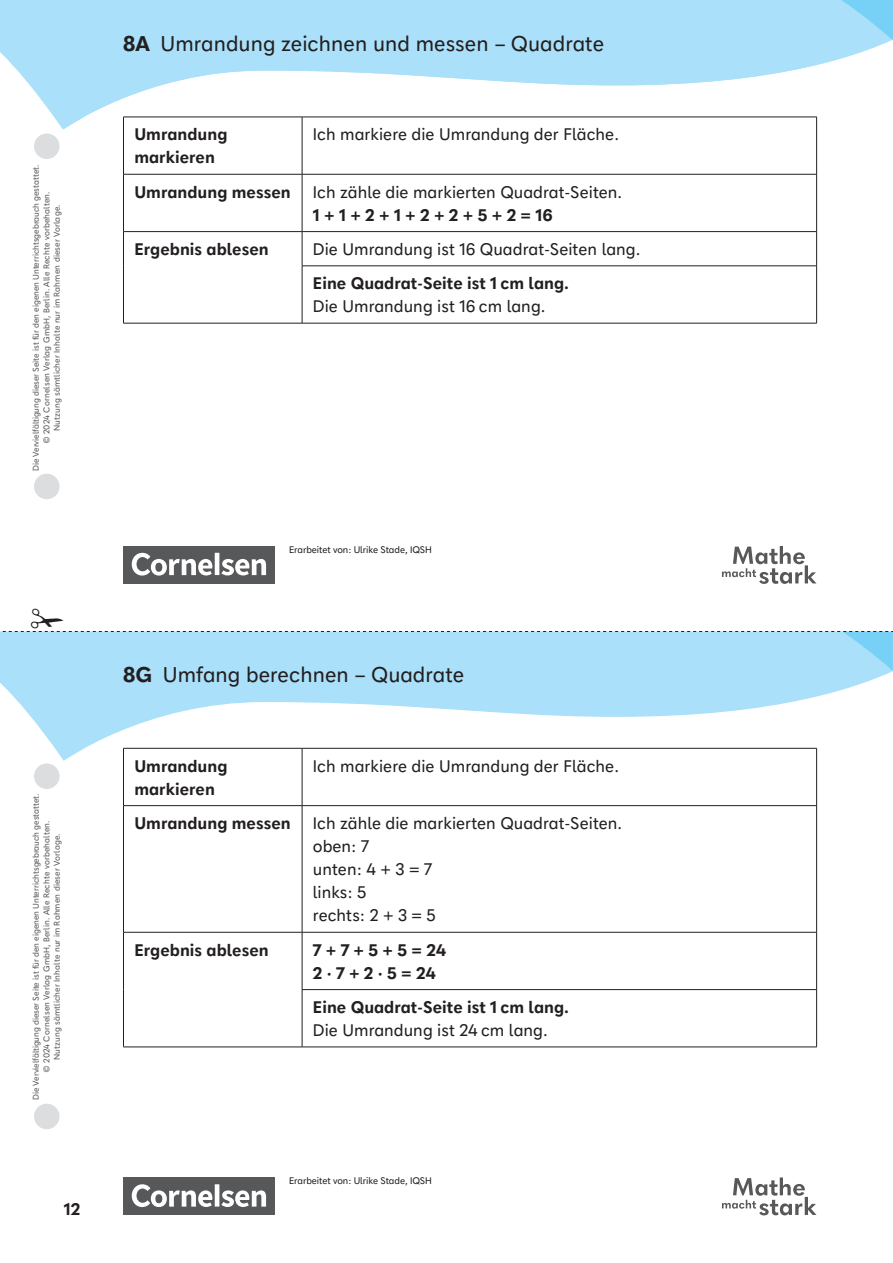
<style>
.page{position:relative;width:893px;height:1263px;background:#fff}
.page>*{position:absolute;margin:0;border:0;box-sizing:border-box;transform-origin:0 0}
.Kolumnentitel_Kopf_Titel{font:21px "CV Dida Sans Flex";color:#231f20}
.Tabelle{font:16.5px/23.1px "CV Dida Sans Flex";color:#231f20}
.Tabelle_Ue{font:700 16.5px/23.1px "CV Dida Sans Flex";color:#231f20}
.Tabelle-2{font:700 16.5px "CV Dida Sans Flex";color:#231f20}
.t1{font:9.3px "CV Dida Sans Flex";letter-spacing:-.01em;color:#231f20}
.t2{font:8.25px/10.5px "CV Dida Sans Flex";letter-spacing:.01em;color:#57585a;text-align:center}
.s1{font-weight:700}
</style>
<div class="page">
<div style="left:34px;top:133px;width:26px;height:26px;background:#dcdddf;border-radius:50%"></div>
<div style="left:34px;top:474px;width:26px;height:25px;background:#dcdddf;border-radius:50%"></div>
<div style="left:34px;top:763px;width:26px;height:26px;background:#dcdddf;border-radius:50%"></div>
<div style="left:34px;top:1104px;width:26px;height:25px;background:#dcdddf;border-radius:50%"></div>
<div style="left:123px;top:546px;width:152px;height:38px;background:#57585a"></div>
<svg style="left:132px;top:553px;width:134px;height:22px"></svg>
<div style="left:123px;top:1177px;width:152px;height:38px;background:#57585a"></div>
<svg style="left:132px;top:1184px;width:134px;height:23px"></svg>
<svg style="left:722px;top:546px;width:94px;height:38px"></svg>
<svg style="left:0;top:0;width:807px;height:129px;fill:#aae0f9"></svg>
<svg style="left:807px;top:0;width:86px;height:129px"></svg>
<svg style="left:0;top:671px;width:893px;height:90px"></svg>
<svg style="left:722px;top:1177px;width:94px;height:38px"></svg>
<svg style="left:124px;top:749px;width:692px;height:298px"></svg>
<hr style="left:123px;top:805px;width:179px;height:1px;background:#231f20">
<hr style="left:302px;top:805px;width:515px;height:1px;background:#231f20">
<hr style="left:123px;top:932px;width:179px;height:1px;background:#231f20">
<hr style="left:302px;top:932px;width:515px;height:1px;background:#231f20">
<hr style="left:123px;top:748px;width:179px;height:1px;background:#231f20">
<hr style="left:123px;top:748px;width:1px;height:57px;background:#231f20">
<hr style="left:123px;top:806px;width:1px;height:126px;background:#231f20">
<hr style="left:123px;top:932px;width:1px;height:57px;background:#231f20">
<hr style="left:123px;top:989px;width:1px;height:58px;background:#231f20">
<hr style="left:123px;top:1047px;width:179px;height:1px;background:#231f20">
<hr style="left:302px;top:748px;width:515px;height:1px;background:#231f20">
<hr style="left:302px;top:748px;width:1px;height:57px;background:#231f20">
<hr style="left:816px;top:748px;width:1px;height:57px;background:#231f20">
<hr style="left:302px;top:806px;width:1px;height:126px;background:#231f20">
<hr style="left:816px;top:806px;width:1px;height:126px;background:#231f20">
<hr style="left:302px;top:932px;width:1px;height:57px;background:#231f20">
<hr style="left:816px;top:932px;width:1px;height:57px;background:#231f20">
<hr style="left:302px;top:989px;width:515px;height:1px;background:#231f20">
<hr style="left:302px;top:990px;width:1px;height:57px;background:#231f20">
<hr style="left:816px;top:990px;width:1px;height:57px;background:#231f20">
<hr style="left:302px;top:1047px;width:515px;height:1px;background:#231f20">
<svg style="left:124px;top:118px;width:692px;height:205px"></svg>
<hr style="left:123px;top:174px;width:179px;height:1px;background:#231f20">
<hr style="left:302px;top:174px;width:515px;height:1px;background:#231f20">
<hr style="left:123px;top:231px;width:179px;height:1px;background:#231f20">
<hr style="left:302px;top:231px;width:515px;height:1px;background:#231f20">
<hr style="left:123px;top:117px;width:179px;height:1px;background:#231f20">
<hr style="left:123px;top:117px;width:1px;height:57px;background:#231f20">
<hr style="left:123px;top:174px;width:1px;height:57px;background:#231f20">
<hr style="left:123px;top:232px;width:1px;height:34px;background:#231f20">
<hr style="left:123px;top:266px;width:1px;height:57px;background:#231f20">
<hr style="left:123px;top:323px;width:179px;height:1px;background:#231f20">
<hr style="left:302px;top:117px;width:515px;height:1px;background:#231f20">
<hr style="left:302px;top:117px;width:1px;height:57px;background:#231f20">
<hr style="left:816px;top:117px;width:1px;height:57px;background:#231f20">
<hr style="left:302px;top:174px;width:1px;height:57px;background:#231f20">
<hr style="left:816px;top:174px;width:1px;height:57px;background:#231f20">
<hr style="left:302px;top:232px;width:1px;height:34px;background:#231f20">
<hr style="left:816px;top:232px;width:1px;height:34px;background:#231f20">
<hr style="left:302px;top:266px;width:515px;height:1px;background:#231f20">
<hr style="left:302px;top:266px;width:1px;height:57px;background:#231f20">
<hr style="left:816px;top:266px;width:1px;height:57px;background:#231f20">
<hr style="left:302px;top:323px;width:515px;height:1px;background:#231f20">
<div style="left:0;top:631px;width:893px;height:40px;background:#aae0f9"></div>
<p class="t2" style="left:31px;top:471px;width:308px;rotate:-90deg">Die Vervielfältigung dieser Seite ist für den eigenen Unterrichtsgebrauch gestattet. © 2024 Cornelsen Verlag GmbH, Berlin. Alle Rechte vorbehalten.<br>Nutzung sämtlicher Inhalte nur im Rahmen dieser Vorlage.</p>
<p class="Kolumnentitel_Kopf_Titel" style="left:123px;top:30px;width:482px"><span class="s1">8A</span> Umrandung zeichnen und messen – Quadrate</p>
<p class="Tabelle_Ue" style="left:134px;top:123px;width:95px">Umrandung markieren</p>
<p class="Tabelle" style="left:313px;top:123px;width:308px">Ich markiere die Umrandung der Fläche.</p>
<p class="Tabelle_Ue" style="left:134px;top:180px;width:158px">Umrandung messen</p>
<p class="Tabelle" style="left:313px;top:180px;width:311px">Ich zähle die markierten Quadrat-Seiten.<br><span class="s1">1 + 1 + 2 + 1 + 2 + 2 + 5 + 2 = 16</span></p>
<p class="Tabelle_Ue" style="left:134px;top:238px;width:136px">Ergebnis ablesen</p>
<p class="Tabelle" style="left:313px;top:238px;width:329px">Die Umrandung ist 16 Quadrat-Seiten lang.</p>
<p class="Tabelle-2" style="left:313px;top:272px;width:258px">Eine Quadrat-Seite ist 1 cm lang.</p>
<p class="Tabelle" style="left:313px;top:295px;width:234px">Die Umrandung ist 16 cm lang.</p>
<p class="t1" style="left:289px;top:543px;width:144px">Erarbeitet von: Ulrike Stade, IQSH</p>
<p class="t2" style="left:31px;top:1100px;width:308px;rotate:-90deg">Die Vervielfältigung dieser Seite ist für den eigenen Unterrichtsgebrauch gestattet. © 2024 Cornelsen Verlag GmbH, Berlin. Alle Rechte vorbehalten.<br>Nutzung sämtlicher Inhalte nur im Rahmen dieser Vorlage.</p>
<h2 class="Tabelle-2" style="left:64px;top:1198px;width:18px">12</h2>
<p class="Kolumnentitel_Kopf_Titel" style="left:123px;top:661px;width:343px"><span class="s1">8G</span> Umfang berechnen – Quadrate</p>
<p class="Tabelle_Ue" style="left:134px;top:754px;width:95px">Umrandung markieren</p>
<p class="Tabelle" style="left:313px;top:754px;width:308px">Ich markiere die Umrandung der Fläche.</p>
<p class="Tabelle_Ue" style="left:134px;top:812px;width:158px">Umrandung messen</p>
<p class="Tabelle" style="left:313px;top:812px;width:311px">Ich zähle die markierten Quadrat-Seiten.</p>
<p class="Tabelle" style="left:313px;top:835px;width:58px">oben: 7</p>
<p class="Tabelle" style="left:313px;top:858px;width:120px">unten: 4 + 3 = 7</p>
<p class="Tabelle" style="left:313px;top:881px;width:55px">links: 5</p>
<p class="Tabelle" style="left:313px;top:904px;width:124px">rechts: 2 + 3 = 5</p>
<p class="Tabelle_Ue" style="left:134px;top:938px;width:136px">Ergebnis ablesen</p>
<p class="Tabelle-2" style="left:313px;top:939px;width:135px">7 + 7 + 5 + 5 = 24</p>
<p class="Tabelle-2" style="left:313px;top:962px;width:124px">2 · 7 + 2 · 5 = 24</p>
<p class="Tabelle-2" style="left:313px;top:996px;width:258px">Eine Quadrat-Seite ist 1 cm lang.</p>
<p class="Tabelle" style="left:313px;top:1019px;width:236px">Die Umrandung ist 24 cm lang.</p>
<p class="t1" style="left:289px;top:1175px;width:144px">Erarbeitet von: Ulrike Stade, IQSH</p>
</div>
